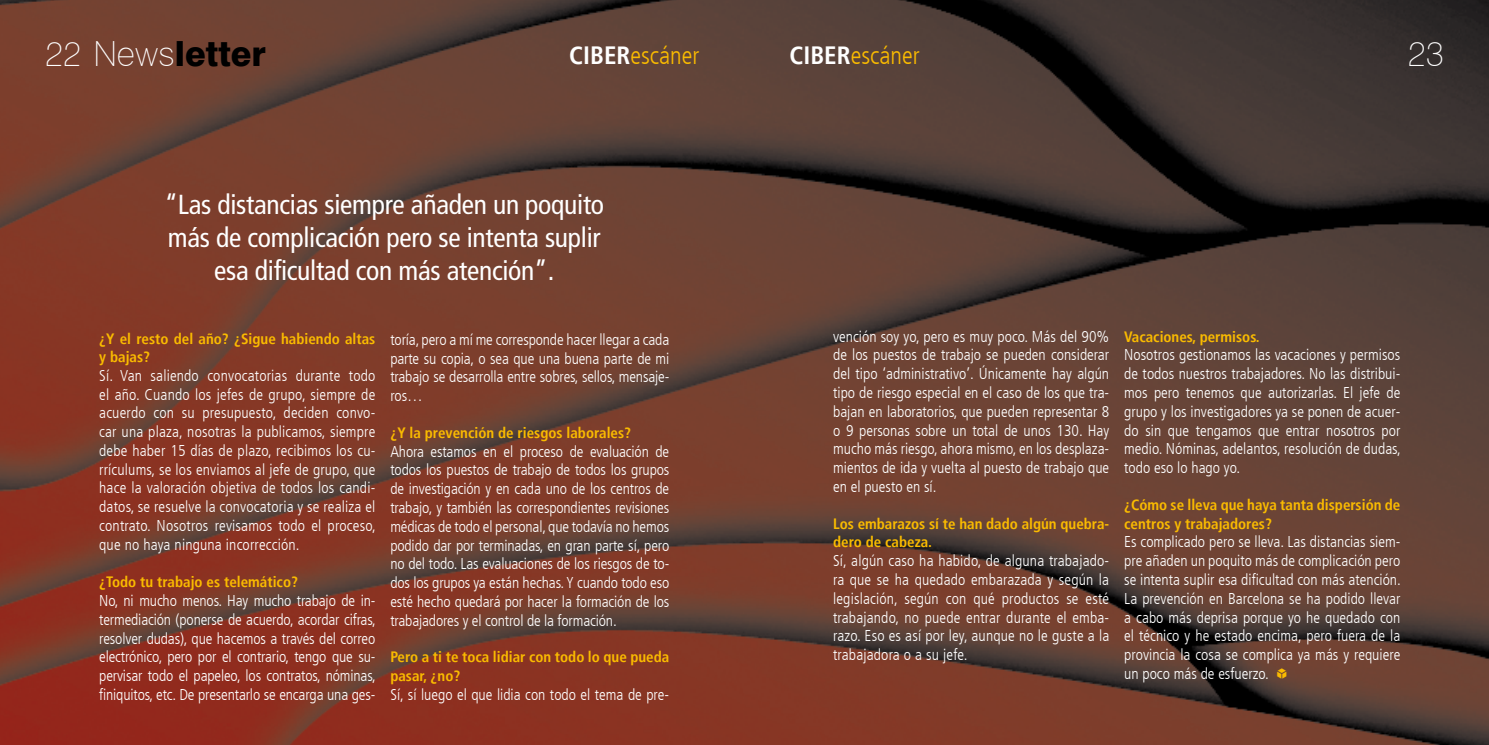
<style>
.page{position:relative;width:1489px;height:745px;background:#fff}
.page>*{position:absolute;margin:0;border:0;box-sizing:border-box;transform-origin:0 0}
.t1{font:100 34.62px "Swiss 721 BT";color:#fff}
.t2{font:condensed 27.5px/33px "Frutiger LT";letter-spacing:-.01em;color:#fff;text-align:center}
.t3{font:300 condensed 25px "Frutiger LT";color:#fabb00}
.t4{font:700 condensed 25px "Frutiger LT";color:#fff}
.t5{font:300 condensed 15.62px/18.8px "Frutiger LT";color:#fff;text-align:justify}
.t6{font:700 condensed 15px/18.8px "Frutiger LT";color:#fabb00}
.s1{font-weight:800;color:#000}
.s2{color:#fabb00}
</style>
<div class="page">
<img style="left:0;top:0;width:1488px;height:744px">
<h1 class="t1" style="left:45px;top:32px;width:223px">22 News<span class="s1">letter</span></h1>
<h3 class="t4" style="left:569px;top:40px;width:27px">Ciber</h3>
<h3 class="t3" style="left:630px;top:41px;width:70px">escáner</h3>
<h1 class="t1" style="left:1407px;top:32px;width:38px">23</h1>
<h3 class="t4" style="left:789px;top:40px;width:27px">Ciber</h3>
<h3 class="t3" style="left:850px;top:41px;width:70px">escáner</h3>
<h2 class="t2" style="left:164px;top:188px;width:441px">“Las distancias siempre añaden un poquito más de complicación pero se intenta suplir esa dificultad con más atención”.</h2>
<p class="t6" style="left:99px;top:329px;width:277px;line-height:18px">¿Y el resto del año? ¿Sigue habiendo altas y bajas?</p>
<p class="t5" style="left:99px;top:366px;width:278px">Sí. Van saliendo convocatorias durante todo el año. Cuando los jefes de grupo, siempre de acuerdo con su presupuesto, deciden convo&shy;car una plaza, nosotras la publicamos, siempre debe haber 15 días de plazo, recibimos los cu&shy;rrículums, se los enviamos al jefe de grupo, que hace la valoración objetiva de todos los candi&shy;datos, se resuelve la convocatoria y se realiza el contrato. N osotros revisamos todo el proceso, que no haya ninguna incorrección.</p>
<p class="t6" style="left:99px;top:572px;width:200px">¿Todo tu trabajo es telemático?</p>
<p class="t5" style="left:99px;top:591px;width:278px">No, ni mucho menos. Hay mucho trabajo de in&shy;termediación (ponerse de acuerdo, acordar cifras, resolver dudas), que hacemos a través del correo electrónico, pero por el contrario, tengo que su&shy;pervisar todo el papeleo, los contratos, nóminas, finiquitos, etc. De presentarlo se encarga una ges-</p>
<p class="t5" style="left:390px;top:330px;width:280px">toría, pero a mí me corresponde hacer llegar a cada parte su copia, o sea que una buena parte de mi trabajo se desarrolla entre sobres, sellos, mensaje&shy;ros…</p>
<p class="t6" style="left:390px;top:423px;width:242px">¿Y la prevención de riesgos laborales?</p>
<p class="t5" style="left:390px;top:442px;width:280px">Ahora estamos en el proceso de evaluación de todos los puestos de trabajo de todos los grupos de investigación y en cada uno de los centros de trabajo, y también las correspondientes revisiones médicas de todo el personal, que todavía no hemos podido dar por terminadas, en gran parte sí, pero no del todo. Las evaluaciones de los riesgos de to&shy;dos los grupos ya están hechas. Y cuando todo eso esté hecho quedará por hacer la formación de los trabajadores y el control de la formación.</p>
<p class="t6" style="left:390px;top:647px;width:280px">Pero a ti te toca lidiar con todo lo que pueda pasar, ¿no?</p>
<p class="t5" style="left:390px;top:685px;width:280px">Sí, sí luego el que lidia con todo el tema de pre-</p>
<p class="t5" style="left:833px;top:327px;width:278px">vención soy yo, pero es muy poco. Más del 90% de los puestos de trabajo se pueden considerar del tipo ‘administrativo’. Únicamente hay algún tipo de riesgo especial en el caso de los que tra&shy;bajan en laboratorios, que pueden representar 8 o 9 personas sobre un total de unos 130. Hay mucho más riesgo, ahora mismo, en los desplaza&shy;mientos de ida y vuelta al puesto de trabajo que en el puesto en sí.</p>
<p class="t6" style="left:833px;top:513px;width:277px">Los embarazos sí te han dado algún quebra&shy;dero de cabeza.</p>
<p class="t5" style="left:833px;top:551px;width:278px">Sí, algún caso ha habido, de alguna trabajado&shy;ra que se ha quedado embarazada y según la legislación, según con qué productos se esté trabajando, no puede entrar durante el emba&shy;razo. Eso es así por ley, aunque no le guste a la trabajadora o a su jefe.</p>
<p class="t6" style="left:1124px;top:327px;width:137px">Vacaciones, permisos.</p>
<p class="t5" style="left:1124px;top:345px;width:278px">N osotros gestionamos las vacaciones y permisos de todos nuestros trabajadores. No las distribui&shy;mos pero tenemos que autorizarlas. El jefe de grupo y los investigadores ya se ponen de acuer&shy;do sin que tengamos que entrar nosotros por medio. Nóminas, adelantos, resolución de dudas, todo eso lo hago yo.</p>
<p class="t6" style="left:1124px;top:495px;width:277px">¿Cómo se lleva que haya tanta dispersión de centros y trabajadores?</p>
<p class="t5" style="left:1124px;top:532px;width:278px">Es complicado pero se lleva. Las distancias siem&shy;pre añaden un poquito más de complicación pero se intenta suplir esa dificultad con más atención.<br>La prevención en Barcelona se ha podido llevar a cabo más deprisa porque yo he quedado con el técnico y he estado encima, pero fuera de la provincia la cosa se complica ya más y requiere un poco más de esfuerzo. <span class="s2">✔</span></p>
</div>
